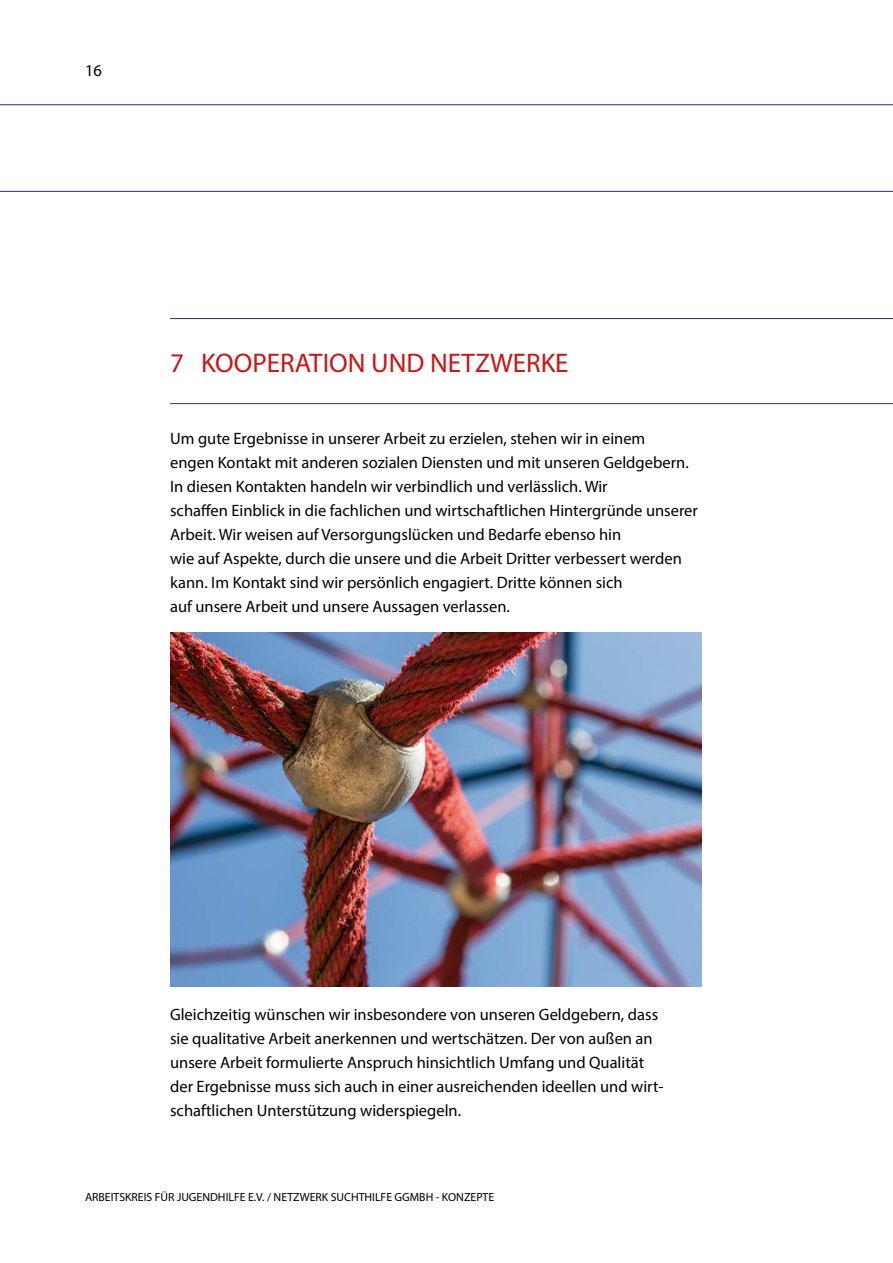
<style>
.page{position:relative;width:893px;height:1263px;background:#fff}
.page>*{position:absolute;margin:0;border:0;box-sizing:border-box;transform-origin:0 0}
.t1{font:27px "Myriad Pro";color:#cd1316}
.t2{font:16.5px/24px "Myriad Pro";color:#000}
.t3{font:11.85px "Myriad Pro";color:#000}
</style>
<div class="page">
<hr style="left:0;top:104px;width:893px;height:1px;background:#253483">
<hr style="left:0;top:191px;width:893px;height:1px;background:#253483">
<hr style="left:170px;top:318px;width:723px;height:1px;background:#253483">
<hr style="left:170px;top:403px;width:723px;height:1px;background:#253483">
<img style="left:170px;top:632px;width:532px;height:355px">
<p class="t2" style="left:85px;top:58px;width:18px">16</p>
<h1 class="t1" style="left:170px;top:346px;width:400px">7 KOOPERATION UND NETZWERKE</h1>
<p class="t2" style="left:170px;top:426px;width:529px">Um gute Ergebnisse in unserer Arbeit zu erzielen, stehen wir in einem<br>engen Kontakt mit anderen sozialen Diensten und mit unseren Geldgebern.<br>In diesen Kontakten handeln wir verbindlich und verlässlich. Wir<br>schaffen Einblick in die fachlichen und wirtschaftlichen Hintergründe unserer Arbeit. Wir weisen auf Versorgungslücken und Bedarfe ebenso hin<br>wie auf Aspekte, durch die unsere und die Arbeit Dritter verbessert werden kann. Im Kontakt sind wir persönlich engagiert. Dritte können sich<br>auf unsere Arbeit und unsere Aussagen verlassen.</p>
<p class="t2" style="left:170px;top:1002px;width:495px">Gleichzeitig wünschen wir insbesondere von unseren Geldgebern, dass sie qualitative Arbeit anerkennen und wertschätzen. Der von außen an unsere Arbeit formulierte Anspruch hinsichtlich Umfang und Qualität der Ergebnisse muss sich auch in einer ausreichenden ideellen und wirt&shy;schaftlichen Unterstützung widerspiegeln.</p>
<p class="t3" style="left:85px;top:1190px;width:411px">ARBEITSKREIS FÜR JUGENDHILFE E.V. / NETZWERK SUCHTHILFE GGMBH - KONZEPTE</p>
</div>
